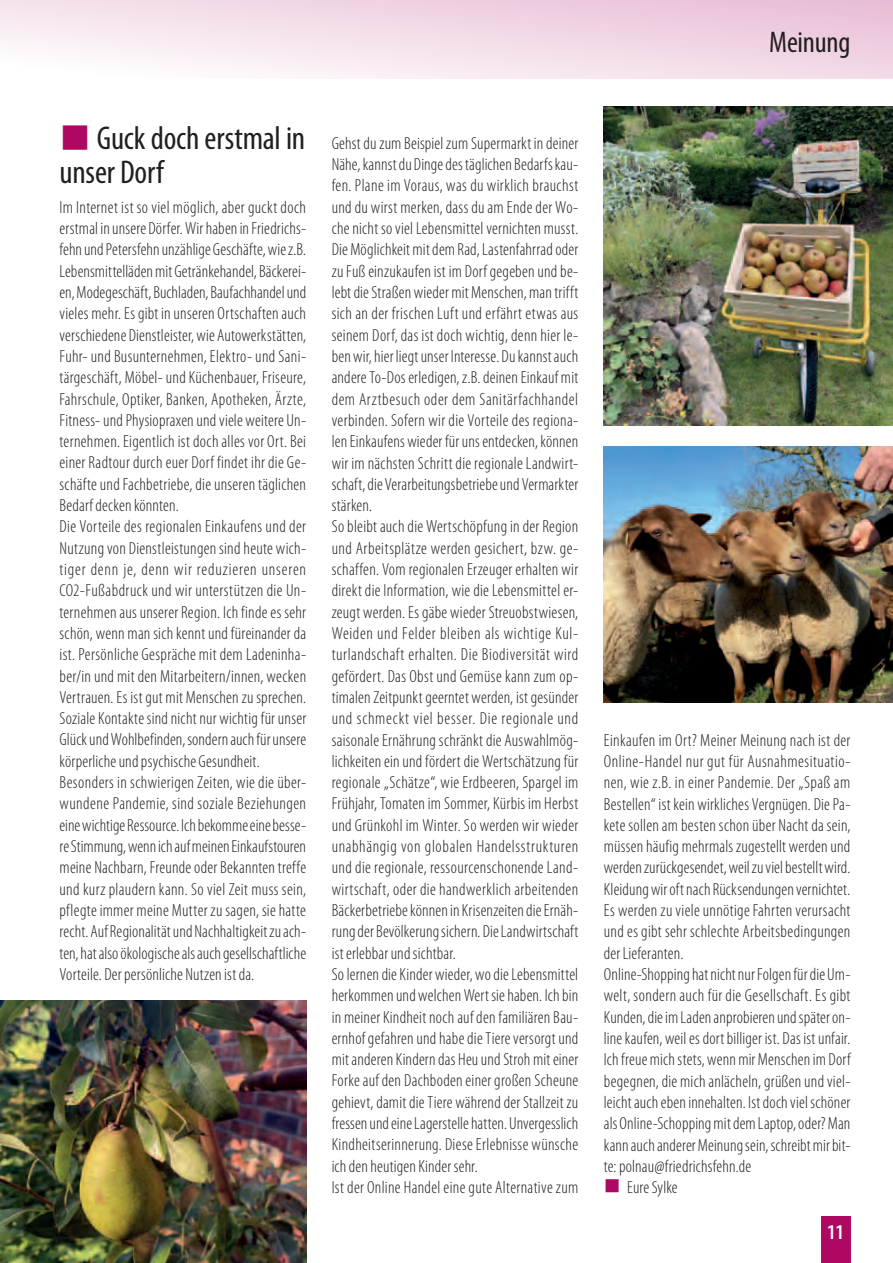
<style>
.page{position:relative;width:893px;height:1263px;background:#fff}
.page>*{position:absolute;margin:0;border:0;box-sizing:border-box;transform-origin:0 0}
.t1{font:condensed 33px/34.5px "Myriad Pro";letter-spacing:-.005em;color:#231f20}
.t2{font:condensed 30px "Myriad Pro";letter-spacing:-.005em;color:#231f20}
.t3{font:600 condensed 21px "Myriad Pro";color:#fff}
.t4{font:300 condensed 17.55px/21.3px "Myriad Pro";letter-spacing:.015em;color:#231f20}
.s1{color:#ad0963}
</style>
<div class="page">
<svg style="left:1px;top:0;width:892px;height:79px"></svg>
<hr style="left:0;top:0;width:1px;height:79px;background:#ad0963">
<div style="left:821px;top:1216px;width:29px;height:47px;background:#ad0963"></div>
<img style="left:0;top:1001px;width:306px;height:262px">
<img style="left:604px;top:446px;width:289px;height:256px">
<img style="left:604px;top:106px;width:289px;height:320px">
<h2 class="t2" style="left:769px;top:24px;width:83px">Meinung</h2>
<h1 class="t1" style="left:60px;top:120px;width:247px"><span class="s1">■</span> Guck doch erstmal in unser Dorf</h1>
<p class="t4" style="left:60px;top:196px;width:248px">Im Internet ist so viel möglich, aber guckt doch erstmal in unsere Dörfer. Wir haben in Friedrichs&shy;fehn und Petersfehn unzählige Geschäfte, wie z.B.<br>Lebensmittelläden mit Getränkehandel, Bäckerei&shy;en, Modegeschäft, Buchladen, Baufachhandel und vieles mehr. Es gibt in unseren Ortschaften auch verschiedene Dienstleister, wie Autowerkstätten, Fuhr- und Busunternehmen, Elektro- und Sani&shy;tärgeschäft, Möbel- und Küchenbauer, Friseure, Fahrschule, Optiker, Banken, Apotheken, Ärzte, Fitness- und Physiopraxen und viele weitere Un&shy;ternehmen. Eigentlich ist doch alles vor Ort. Bei einer Radtour durch euer Dorf findet ihr die Ge&shy;schäfte und Fachbetriebe, die unseren täglichen Bedarf decken könnten.<br>Die Vorteile des regionalen Einkaufens und der Nutzung von Dienstleistungen sind heute wich&shy;tiger denn je, denn wir reduzieren unseren CO2-Fußabdruck und wir unterstützen die Un&shy;ternehmen aus unserer Region. Ich finde es sehr schön, wenn man sich kennt und füreinander da ist. Persönliche Gespräche mit dem Ladeninha&shy;ber/in und mit den Mitarbeitern/innen, wecken Vertrauen. Es ist gut mit Menschen zu sprechen.<br>Soziale Kontakte sind nicht nur wichtig für unser Glück und Wohlbefinden, sondern auch für unsere körperliche und psychische Gesundheit.<br>Besonders in schwierigen Zeiten, wie die über&shy;wundene Pandemie, sind soziale Beziehungen eine wichtige Ressource. Ich bekomme eine besse&shy;re Stimmung, wenn ich auf meinen Einkaufstouren meine Nachbarn, Freunde oder Bekannten treffe und kurz plaudern kann. So viel Zeit muss sein, pflegte immer meine Mutter zu sagen, sie hatte recht. Auf Regionalität und Nachhaltigkeit zu ach&shy;ten, hat also ökologische als auch gesellschaftliche Vorteile. Der persönliche Nutzen ist da.</p>
<p class="t4" style="left:332px;top:132px;width:248px">Gehst du zum Beispiel zum Supermarkt in deiner Nähe, kannst du Dinge des täglichen Bedarfs kau&shy;fen. Plane im Voraus, was du wirklich brauchst und du wirst merken, dass du am Ende der Wo&shy;che nicht so viel Lebensmittel vernichten musst.<br>Die Möglichkeit mit dem Rad, Lastenfahrrad oder zu Fuß einzukaufen ist im Dorf gegeben und be&shy;lebt die Straßen wieder mit Menschen, man trifft sich an der frischen Luft und erfährt etwas aus seinem Dorf, das ist doch wichtig, denn hier le&shy;ben wir, hier liegt unser Interesse. Du kannst auch andere To-Dos erledigen, z.B. deinen Einkauf mit dem Arztbesuch oder dem Sanitärfachhandel verbinden. Sofern wir die Vorteile des regiona&shy;len Einkaufens wieder für uns entdecken, können wir im nächsten Schritt die regionale Landwirt&shy;schaft, die Verarbeitungsbetriebe und Vermarkter stärken.<br>So bleibt auch die Wertschöpfung in der Region und Arbeitsplätze werden gesichert, bzw. ge&shy;schaffen. Vom regionalen Erzeuger erhalten wir direkt die Information, wie die Lebensmittel er&shy;zeugt werden. Es gäbe wieder Streuobstwiesen, Weiden und Felder bleiben als wichtige Kul&shy;turlandschaft erhalten. Die Biodiversität wird gefördert. Das Obst und Gemüse kann zum op&shy;timalen Zeitpunkt geerntet werden, ist gesünder und schmeckt viel besser. Die regionale und saisonale Ernährung schränkt die Auswahlmög&shy;lichkeiten ein und fördert die Wertschätzung für regionale „Schätze“, wie Erdbeeren, Spargel im Frühjahr, Tomaten im Sommer, Kürbis im Herbst und Grünkohl im Winter. So werden wir wieder unabhängig von globalen Handelsstrukturen und die regionale, ressourcenschonende Land&shy;wirtschaft, oder die handwerklich arbeitenden Bäckerbetriebe können in Krisenzeiten die Ernäh&shy;rung der Bevölkerung sichern. Die Landwirtschaft ist erlebbar und sichtbar.<br>So lernen die Kinder wieder, wo die Lebensmittel herkommen und welchen Wert sie haben. Ich bin in meiner Kindheit noch auf den familiären Bau&shy;ernhof gefahren und habe die Tiere versorgt und mit anderen Kindern das Heu und Stroh mit einer Forke auf den Dachboden einer großen Scheune gehievt, damit die Tiere während der Stallzeit zu fressen und eine Lagerstelle hatten. Unvergesslich Kindheitserinnerung. Diese Erlebnisse wünsche ich den heutigen Kinder sehr.<br>Ist der Online Handel eine gute Alternative zum</p>
<p class="t4" style="left:604px;top:729px;width:248px">Einkaufen im Ort? Meiner Meinung nach ist der Online-Handel nur gut für Ausnahmesituatio&shy;nen, wie z.B. in einer Pandemie. Der „Spaß am Bestellen“ ist kein wirkliches Vergnügen. Die Pa&shy;kete sollen am besten schon über Nacht da sein, müssen häufig mehrmals zugestellt werden und werden zurückgesendet, weil zu viel bestellt wird.<br>Kleidung wir oft nach Rücksendungen vernichtet.<br>Es werden zu viele unnötige Fahrten verursacht und es gibt sehr schlechte Arbeitsbedingungen der Lieferanten.<br>Online-Shopping hat nicht nur Folgen für die Um&shy;welt, sondern auch für die Gesellschaft. Es gibt Kunden, die im Laden anprobieren und später on&shy;line kaufen, weil es dort billiger ist. Das ist unfair.<br>Ich freue mich stets, wenn mir Menschen im Dorf begegnen, die mich anlächeln, grüßen und viel&shy;leicht auch eben innehalten. Ist doch viel schöner als Online-Schopping mit dem Laptop, oder? Man kann auch anderer Meinung sein, schreibt mir bit&shy;te: polnau@friedrichsfehn.de</p>
<p class="t4" style="left:604px;top:1176px;width:75px"><span class="s1">■</span> Eure Sylke</p>
<p class="t3" style="left:827px;top:1219px;width:19px">11</p>
</div>
